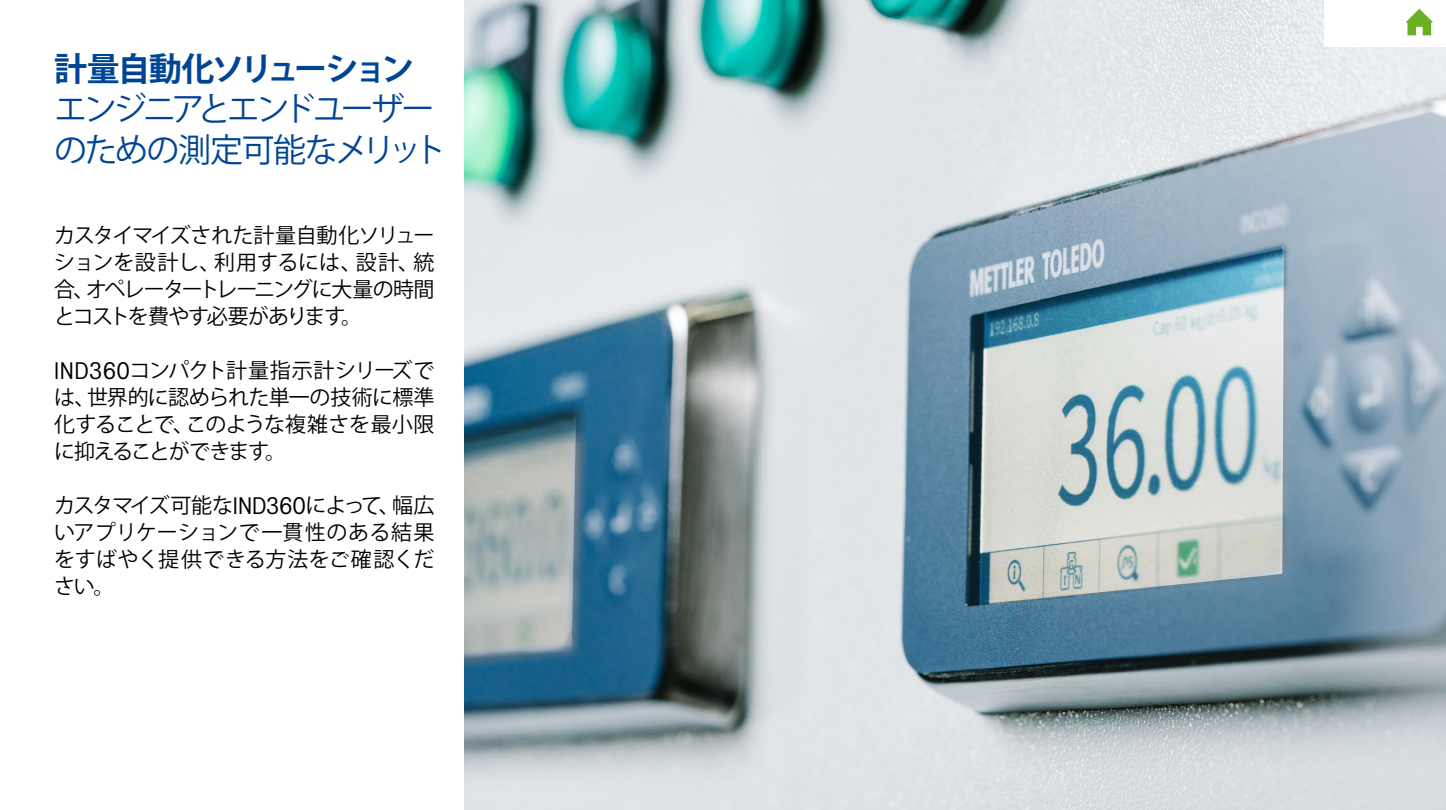
<style>
.page{position:relative;width:1446px;height:810px;background:#fff}
.page>*{position:absolute;margin:0;border:0;box-sizing:border-box;transform-origin:0 0}
.t1{font:33px/40.5px "Koz Go Pro";letter-spacing:-.09em;color:#004494}
.t2{font:700 33px "Koz Go Pro";letter-spacing:-.095em;color:#004494}
.t3{font:21px/27px "Koz Go Pro";letter-spacing:-.035em;color:#000;text-align:justify}
.s1{font-family:"Avant Gardefor MT Bk";font-size:23.1px}
</style>
<div class="page">
<img style="left:464px;top:0;width:982px;height:810px">
<div style="left:1324px;top:0;width:122px;height:47px;background:#fff"></div>
<svg style="left:1406px;top:9px;width:27px;height:26px"></svg>
<h1 class="t2" style="left:54px;top:48px;width:362px">計量自動化ソリューション</h1>
<h1 class="t1" style="left:54px;top:90px;width:394px">エンジニアとエンドユーザーのための測定可能なメリット</h1>
<p class="t3" style="left:54px;top:222px;width:382px">カスタイマイズされた計量自動化ソリューションを設計し、利用するには、設計、統合、オペレータートレーニングに大量の時間とコストを費やす必要があります。</p>
<p class="t3" style="left:54px;top:357px;width:382px"><span class="s1">IND360</span>コンパクト計量指示計シリーズでは、世界的に認められた単一の技術に標準化することで、このような複雑さを最小限に抑えることができます。</p>
<p class="t3" style="left:54px;top:492px;width:382px">カスタマイズ可能な<span class="s1">IND360</span>によって、幅広いアプリケーションで一貫性のある結果をすばやく提供できる方法をご確認ください。</p>
</div>
